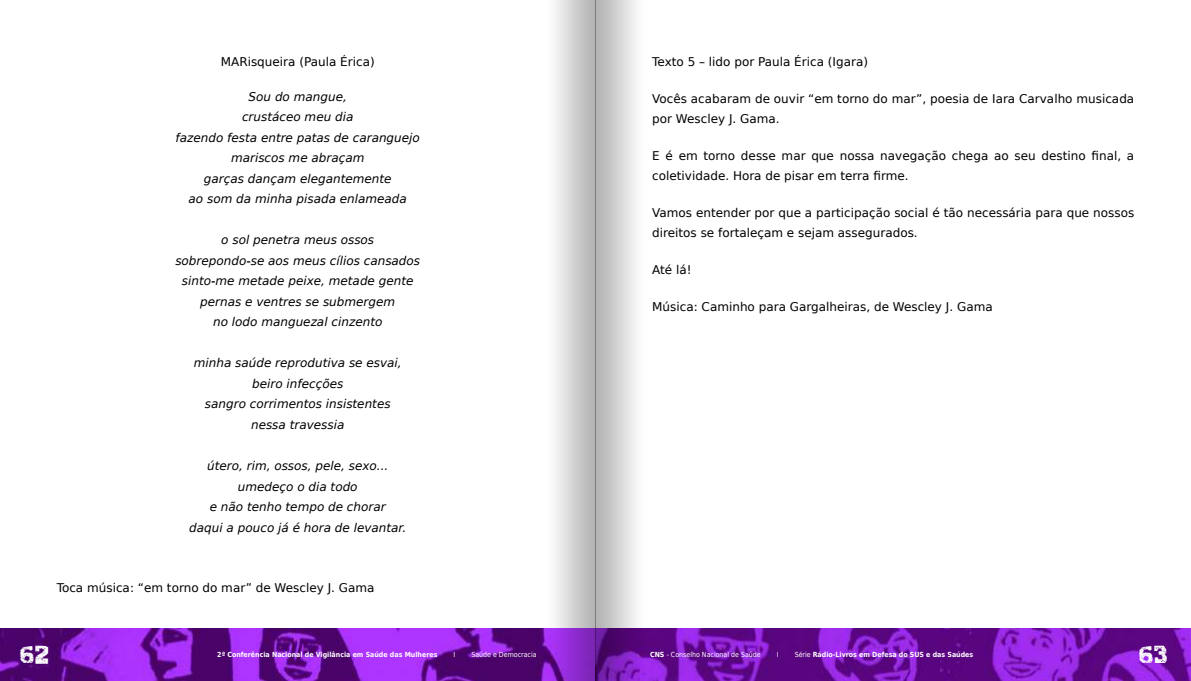
<style>
.page{position:relative;width:1191px;height:681px;background:#fff}
.page>*{position:absolute;margin:0;border:0;box-sizing:border-box;transform-origin:0 0}
.t1{font:24px "Cordel Encarnado";color:#fff}
.t2{font:italic 12px/20.5px "DejaVu Sans";color:#000;text-align:center}
.t3{font:12px/20px "DejaVu Sans";color:#000}
.t4{font:700 7px "DejaVu Sans Condensed";color:#fff}
.t5{font:7px "DejaVu Sans Condensed";color:#fff}
.s1{font-weight:700}
.s2{font-weight:400}
</style>
<div class="page">
<img style="left:0;top:628px;width:1191px;height:52px">
<img style="left:546px;top:0;width:99px;height:680px">
<p class="t3" style="left:221px;top:51px;width:155px">MARisqueira (Paula Érica)</p>
<p class="t2" style="left:176px;top:86px;width:246px">Sou do mangue,<br>crustáceo meu dia<br>fazendo festa entre patas de caranguejo mariscos me abraçam<br>garças dançam elegantemente<br>ao som da minha pisada enlameada</p>
<p class="t2" style="left:175px;top:229px;width:246px">o sol penetra meus ossos sobrepondo-se aos meus cílios cansados sinto-me metade peixe, metade gente pernas e ventres se submergem<br>no lodo manguezal cinzento</p>
<p class="t2" style="left:194px;top:353px;width:209px">minha saúde reprodutiva se esvai, beiro infecções<br>sangro corrimentos insistentes nessa travessia</p>
<p class="t2" style="left:189px;top:455px;width:218px">útero, rim, ossos, pele, sexo... umedeço o dia todo<br>e não tenho tempo de chorar<br>daqui a pouco já é hora de levantar.</p>
<p class="t3" style="left:57px;top:576px;width:319px">Toca música: “em torno do mar” de Wescley J. Gama</p>
<p class="t3" style="left:652px;top:51px;width:217px">Texto 5 – lido por Paula Érica (Igara)</p>
<p class="t3" style="left:652px;top:88px;width:483px">Vocês acabaram de ouvir “em torno do mar”, poesia de Iara Carvalho musicada por Wescley J. Gama.</p>
<p class="t3" style="left:652px;top:145px;width:483px">E é em torno desse mar que nossa navegação chega ao seu destino final, a coletividade. Hora de pisar em terra firme.</p>
<p class="t3" style="left:652px;top:202px;width:483px">Vamos entender por que a participação social é tão necessária para que nossos direitos se fortaleçam e sejam assegurados.</p>
<p class="t3" style="left:652px;top:259px;width:41px">Até lá!</p>
<p class="t3" style="left:652px;top:296px;width:342px">Música: Caminho para Gargalheiras, de Wescley J. Gama</p>
<h1 class="t1" style="left:19px;top:640px;width:32px">62</h1>
<p class="t4" style="left:217px;top:648px;width:222px">2ª Conferência Nacional de Vigilância em Saúde das Mulheres</p>
<p class="t5" style="left:453px;top:648px;width:3px">I</p>
<p class="t5" style="left:471px;top:648px;width:67px">Saúde e Democracia</p>
<p class="t5" style="left:650px;top:648px;width:112px"><span class="s1">CNS</span> - Conselho Nacional de Saúde</p>
<p class="t5" style="left:777px;top:648px;width:3px">I</p>
<p class="t4" style="left:794px;top:648px;width:180px"><span class="s2">Série</span> Rádio-Livros em Defesa do SUS e das Saúdes</p>
<h1 class="t1" style="left:1138px;top:640px;width:31px">63</h1>
</div>
